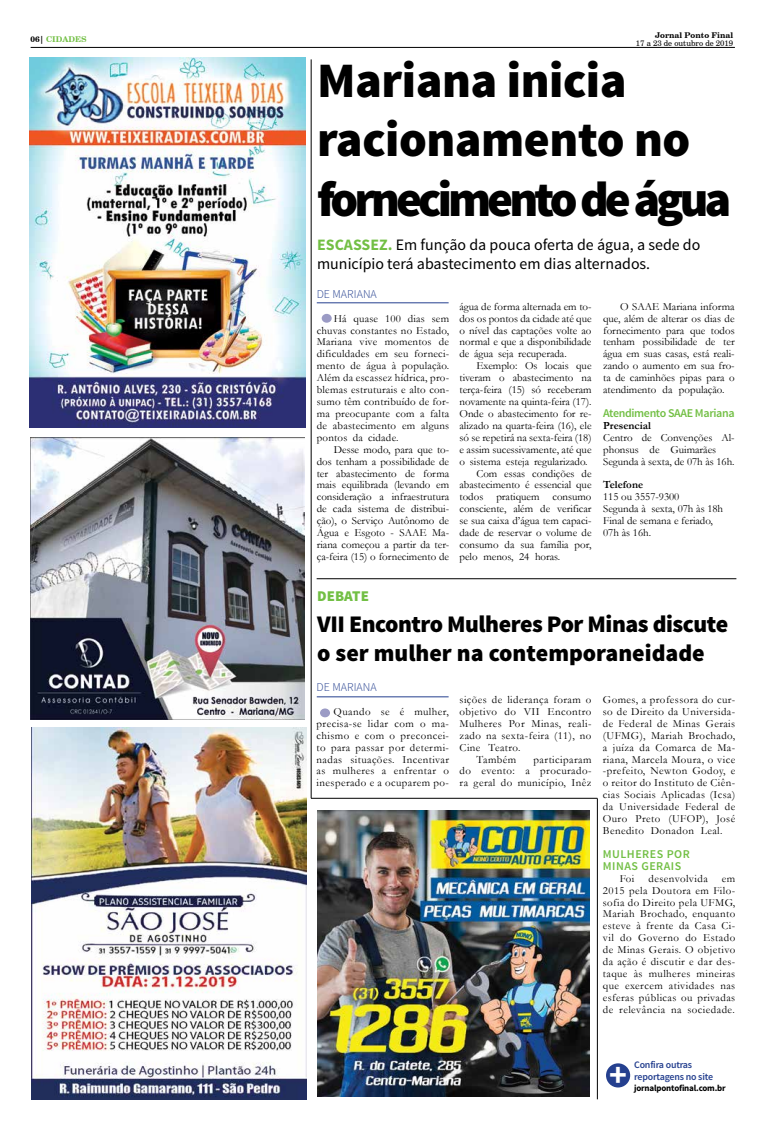
<style>
.page{position:relative;width:766px;height:1134px;background:#fff}
.page>*{position:absolute;margin:0;border:0;box-sizing:border-box;transform-origin:0 0}
.t1{font:900 49.7px/59.6px "Source Sans Pro";letter-spacing:-.01em;color:#000}
.t2{font:700 33.8px "Source Sans Pro";color:#fff}
.t3{font:900 23.8px/28.6px "Source Sans Pro";letter-spacing:-.02em;color:#000}
.t4{font:15.9px/19.1px "Source Sans Pro";color:#000}
.t5{font:900 14.9px "Source Sans Pro";color:#72bf44}
.t6{font:600 11.9px "Source Sans Pro";letter-spacing:-.03em;color:#72bf44}
.t7{font:600 11.9px/11.9px "Source Sans Pro";letter-spacing:.04em;color:#72bf44}
.t8{font:300 11.9px "Source Sans Pro";color:#25408f}
.t9{font:10.9px/11.9px "Garamond";color:#000;text-align:justify}
.t10{font:10.9px "Garamond";letter-spacing:.04em;color:#000}
.t11{font:700 10.9px "Garamond";color:#000}
.t12{font:600 9.9px/11.9px "Source Sans Pro";letter-spacing:-.02em;color:#25408f}
.t13{font:700 8.9px "Source Sans Pro";letter-spacing:-.02em;color:#000}
.t14{font:7.9px "Century Schlbk Cyrillic BT";color:#000}
.t15{font:700 7.9px "Century Schlbk Cyrillic BT";color:#000}
.t16{font:700 7.9px "Century Schlbk Cyrillic BT";color:#72bf44}
.s1{color:#000}
.s2{font-weight:700;color:#72bf44}
</style>
<div class="page">
<hr style="left:31px;top:47px;width:703px;height:1px;background:#000">
<hr style="left:311px;top:59px;width:1px;height:739px;background:#000">
<img style="left:32px;top:728px;width:274px;height:371px">
<img style="left:29px;top:58px;width:276px;height:369px">
<img style="left:30px;top:438px;width:275px;height:281px">
<img style="left:317px;top:810px;width:272px;height:286px">
<hr style="left:311px;top:798px;width:286px;height:1px;background:#000">
<hr style="left:597px;top:798px;width:1px;height:301px;background:#000">
<hr style="left:317px;top:302px;width:131px;height:1px;background:#25408f">
<div style="left:321px;top:314px;width:10px;height:9px;background:#9b9bc5;border-radius:50%"></div>
<div style="left:320px;top:708px;width:10px;height:9px;background:#9b9bc5;border-radius:50%"></div>
<hr style="left:316px;top:578px;width:420px;height:1px;background:#000">
<hr style="left:317px;top:696px;width:131px;height:1px;background:#25408f">
<div style="left:606px;top:1063px;width:24px;height:24px;background:#25408f;border-radius:50%"></div>
<p class="t16" style="left:31px;top:34px;width:58px"><span class="s1">06|</span> CIDADES</p>
<p class="t15" style="left:655px;top:30px;width:80px">Jornal Ponto Final</p>
<p class="t14" style="left:635px;top:38px;width:99px">17 a 23 de outubro de 2019</p>
<h1 class="t1" style="left:317px;top:53px;width:415px">Mariana inicia racionamento no fornecimento de água</h1>
<h3 class="t4" style="left:317px;top:236px;width:384px"><span class="s2">ESCASSEZ.</span> Em função da pouca oferta de água, a sede do município terá abastecimento em dias alternados.</h3>
<p class="t8" style="left:317px;top:287px;width:62px">DE MARIANA</p>
<p class="t9" style="left:317px;top:312px;width:134px;text-indent:17px">Há quase 100 dias sem chuvas constantes no Estado, Mariana vive momentos de dificuldades em seu forneci&shy;mento de água à população.<br>Além da escassez hídrica, pro&shy;blemas estruturais e alto con&shy;sumo têm contribuído de for&shy;ma preocupante com a falta de abastecimento em alguns pontos da cidade.</p>
<p class="t9" style="left:317px;top:443px;width:134px;text-indent:17px">Desse modo, para que to&shy;dos tenham a possibilidade de ter abastecimento de forma mais equilibrada (levando em consideração a infraestrutura de cada sistema de distribui&shy;ção), o Serviço Autônomo de Água e Esgoto - SAAE Ma&shy;riana começou a partir da ter&shy;ça-feira (15) o fornecimento de</p>
<p class="t9" style="left:459px;top:300px;width:133px">água de forma alternada em to&shy;dos os pontos da cidade até que o nível das captações volte ao normal e que a disponibilidade de água seja recuperada.</p>
<p class="t9" style="left:476px;top:360px;width:117px">Exemplo: Os locais que</p>
<p class="t9" style="left:459px;top:372px;width:133px">tiveram o abastecimento na</p>
<p class="t9" style="left:459px;top:383px;width:133px">terça-feira (15) só receberam</p>
<p class="t9" style="left:459px;top:395px;width:133px">novamente na quinta-feira (17).</p>
<p class="t9" style="left:459px;top:407px;width:133px">Onde o abastecimento for re-</p>
<p class="t9" style="left:459px;top:419px;width:133px">alizado na quarta-feira (16), ele</p>
<p class="t9" style="left:459px;top:431px;width:133px">só se repetirá na sexta-feira (18)</p>
<p class="t9" style="left:459px;top:443px;width:133px">e assim sucessivamente, até que</p>
<p class="t9" style="left:459px;top:455px;width:129px">o sistema esteja regularizado.</p>
<p class="t9" style="left:476px;top:467px;width:117px">Com essas condições de</p>
<p class="t9" style="left:459px;top:479px;width:133px">abastecimento é essencial que</p>
<p class="t9" style="left:459px;top:491px;width:133px">todos pratiquem consumo</p>
<p class="t9" style="left:459px;top:503px;width:133px">consciente, além de verificar</p>
<p class="t9" style="left:459px;top:515px;width:133px">se sua caixa d’água tem capaci-</p>
<p class="t9" style="left:459px;top:526px;width:133px">dade de reservar o volume de</p>
<p class="t9" style="left:459px;top:538px;width:133px">consumo da sua família por,</p>
<p class="t9" style="left:459px;top:550px;width:102px">pelo menos, 24 horas.</p>
<p class="t9" style="left:603px;top:300px;width:133px;text-indent:17px">O SAAE Mariana informa que, além de alterar os dias de fornecimento para que todos tenham possibilidade de ter água em suas casas, está reali&shy;zando o aumento em sua fro&shy;ta de caminhões pipas para o atendimento da população.</p>
<p class="t6" style="left:603px;top:405px;width:133px">Atendimento SAAE Mariana</p>
<p class="t11" style="left:603px;top:418px;width:49px">Presencial</p>
<p class="t9" style="left:603px;top:431px;width:133px;text-align:left">Centro de Convenções Al&shy;phonsus de Guimarães<br>Segunda à sexta, de 07h às 16h.</p>
<p class="t11" style="left:603px;top:478px;width:41px">Telefone</p>
<p class="t9" style="left:603px;top:491px;width:121px;text-align:left">115 ou 3557-9300<br>Segunda à sexta, 07h às 18h<br>Final de semana e feriado,<br>07h às 16h.</p>
<h3 class="t5" style="left:317px;top:587px;width:53px">DEBATE</h3>
<h3 class="t3" style="left:317px;top:611px;width:412px">VII Encontro Mulheres Por Minas discute o ser mulher na contemporaneidade</h3>
<p class="t8" style="left:316px;top:680px;width:62px">DE MARIANA</p>
<p class="t9" style="left:316px;top:705px;width:134px;text-indent:17px">Quando se é mulher, precisa-se lidar com o ma&shy;chismo e com o preconcei&shy;to para passar por determi&shy;nadas situações. Incentivar as mulheres a enfrentar o inesperado e a ocuparem po-</p>
<p class="t10" style="left:459px;top:692px;width:133px">sições de liderança foram o</p>
<p class="t10" style="left:459px;top:704px;width:133px">objetivo do VII Encontro</p>
<p class="t10" style="left:459px;top:716px;width:133px">Mulheres Por Minas, reali-</p>
<p class="t10" style="left:459px;top:728px;width:133px">zado na sexta-feira (11), no</p>
<p class="t10" style="left:459px;top:740px;width:62px">Cine Teatro.</p>
<p class="t9" style="left:476px;top:753px;width:41px">Também</p>
<p class="t9" style="left:459px;top:753px;width:133px;text-indent:74px">participaram do evento: a procurado&shy;ra geral do município, Inêz</p>
<p class="t9" style="left:602px;top:693px;width:134px">Gomes, a professora do cur&shy;so de Direito da Universida&shy;de Federal de Minas Gerais (UFMG), Mariah Brochado, a juíza da Comarca de Ma&shy;riana, Marcela Moura, o vice -prefeito, Newton Godoy, e o reitor do Instituto de Ciên&shy;cias Sociais Aplicadas (Icsa) da Universidade Federal de Ouro Preto (UFOP), José Benedito Donadon Leal.</p>
<p class="t7" style="left:602px;top:848px;width:88px">MULHERES POR<br>MINAS GERAIS</p>
<p class="t9" style="left:619px;top:872px;width:16px">Foi</p>
<p class="t10" style="left:648px;top:871px;width:61px">desenvolvida</p>
<p class="t9" style="left:602px;top:872px;width:134px;text-indent:119px">em 2015 pela Doutora em Filo&shy;sofia do Direito pela UFMG, Mariah Brochado, enquanto esteve à frente da Casa Ci&shy;vil do Governo do Estado de Minas Gerais. O objetivo da ação é discutir e dar des&shy;taque às mulheres mineiras que exercem atividades nas esferas públicas ou privadas de relevância na sociedade.</p>
<h2 class="t2" style="left:609px;top:1053px;width:19px">+</h2>
<p class="t12" style="left:634px;top:1059px;width:80px">Confira outras reportagens no site</p>
<p class="t13" style="left:634px;top:1082px;width:93px">jornalpontofinal.com.br</p>
</div>
